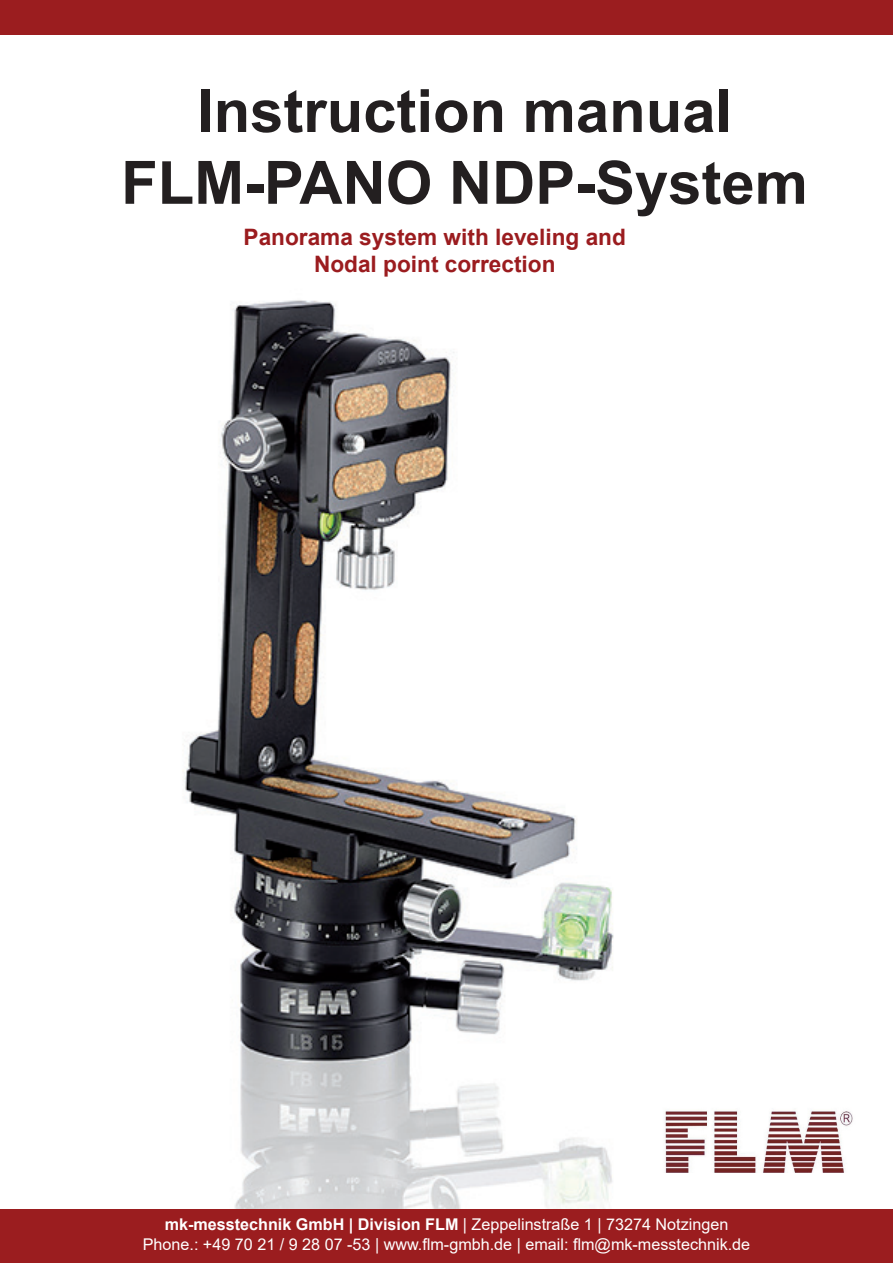
<style>
.page{position:relative;width:893px;height:1263px;background:#fff}
.page>*{position:absolute;margin:0;border:0;box-sizing:border-box;transform-origin:0 0}
.t1{font:700 59.85px/71.7px "Arial";color:#231f20;text-align:center}
.t2{font:700 22.65px/27.2px "Arial";color:#9b1c1f;text-align:center}
.t3{font:16.2px/19.4px "Arial";color:#fff;text-align:center}
.s1{font-weight:700}
</style>
<div class="page">
<img style="left:0;top:300px;width:887px;height:910px">
<div style="left:0;top:1210px;width:893px;height:53px;background:#9b1d1f"></div>
<img style="left:658px;top:1078px;width:201px;height:94px">
<div style="left:0;top:0;width:893px;height:34px;background:#9b1d1f"></div>
<h1 class="t1" style="left:121px;top:76px;width:688px">Instruction manual<br>FLM-PANO NDP-System</h1>
<h2 class="t2" style="left:244px;top:224px;width:384px">Panorama system with leveling and<br>Nodal point correction</h2>
<p class="t3" style="left:143px;top:1215px;width:609px"><span class="s1">mk-messtechnik GmbH | Division FLM</span> | Zeppelinstraße 1 | 73274 Notzingen<br>Phone.: +49 70 21 / 9 28 07 -53 | www.flm-gmbh.de | email: flm@mk-messtechnik.de</p>
</div>
